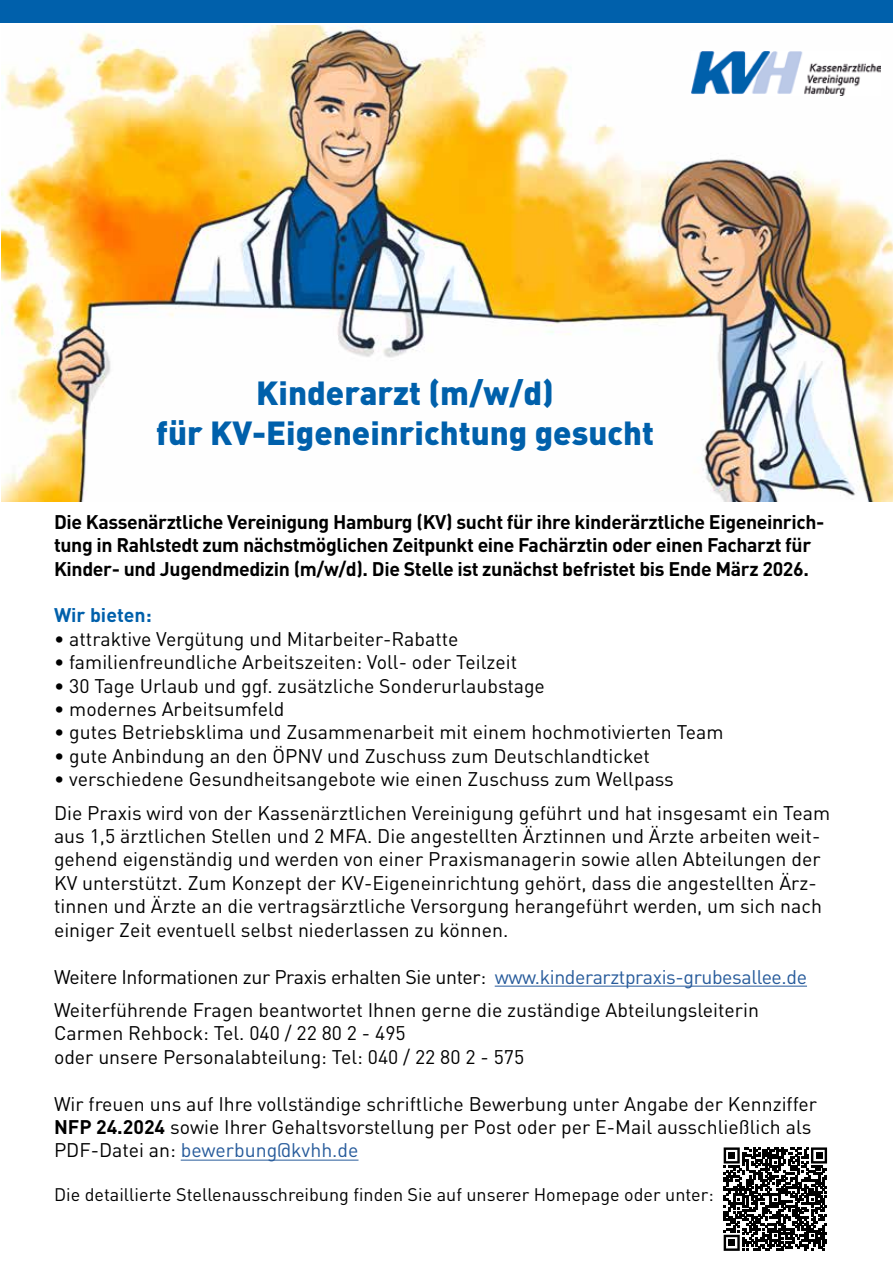
<style>
.page{position:relative;width:893px;height:1263px;background:#fff}
.page>*{position:absolute;margin:0;border:0;box-sizing:border-box;transform-origin:0 0}
.t1{font:900 33px/39.6px "DIN Pro";color:#0060ab;text-align:center}
.t2{font:19.5px/23.4px "DIN Pro";color:#000}
.t3{font:700 19.5px/23.4px "DIN Pro";letter-spacing:-.02em;color:#000}
.t4{font:19.5px "DIN Pro";letter-spacing:-.02em;color:#000}
.t5{font:700 19.5px "DIN Pro";color:#0060ab}
.t6{font:18px "DIN Pro";color:#000}
.s1{color:#275b9b}
.s2{font-weight:700}
</style>
<div class="page">
<img style="left:1px;top:25px;width:892px;height:476px">
<div style="left:0;top:0;width:893px;height:23px;background:#0060ab"></div>
<hr style="left:495px;top:986px;width:312px;height:1px;background:#275b9b">
<svg style="left:724px;top:1147px;width:103px;height:104px"></svg>
<div style="left:728px;top:1152px;width:7px;height:7px;background:#000"></div>
<div style="left:816px;top:1152px;width:6px;height:7px;background:#000"></div>
<div style="left:728px;top:1239px;width:7px;height:7px;background:#000"></div>
<img style="left:691px;top:51px;width:189px;height:45px">
<hr style="left:181px;top:1159px;width:177px;height:1px;background:#275b9b">
<h1 class="t1" style="left:156px;top:372px;width:499px">Kinderarzt (m/w/d)<br>für KV-Eigeneinrichtung gesucht</h1>
<p class="t3" style="left:54px;top:509px;width:772px">Die Kassenärztliche Vereinigung Hamburg (KV) sucht für ihre kinderärztliche Eigeneinrich&shy;tung in Rahlstedt zum nächstmöglichen Zeitpunkt eine Fachärztin oder einen Facharzt für<br>Kinder- und Jugendmedizin (m/w/d). Die Stelle ist zunächst befristet bis Ende März 2026.</p>
<p class="t5" style="left:54px;top:602px;width:99px">Wir bieten:</p>
<p class="t2" style="left:54px;top:626px;width:406px">• attraktive Vergütung und Mitarbeiter-Rabatte</p>
<p class="t2" style="left:54px;top:650px;width:465px">• familienfreundliche Arbeitszeiten: Voll- oder Teilzeit</p>
<p class="t2" style="left:54px;top:673px;width:492px">• 30 Tage Urlaub und ggf. zusätzliche Sonderurlaubstage</p>
<p class="t2" style="left:54px;top:696px;width:232px">• modernes Arbeitsumfeld</p>
<p class="t2" style="left:54px;top:720px;width:671px">• gutes Betriebsklima und Zusammenarbeit mit einem hochmotivierten Team</p>
<p class="t2" style="left:54px;top:743px;width:597px">• gute Anbindung an den ÖPNV und Zuschuss zum Deutschlandticket</p>
<p class="t2" style="left:54px;top:762px;width:778px;line-height:33.5px">• verschiedene Gesundheitsangebote wie einen Zuschuss zum Wellpass<br>Die Praxis wird von der Kassenärztlichen Vereinigung geführt und hat insgesamt ein Team</p>
<p class="t2" style="left:54px;top:823px;width:769px">aus 1,5 ärztlichen Stellen und 2 MFA. Die angestellten Ärztinnen und Ärzte arbeiten weit&shy;gehend eigenständig und werden von einer Praxismanagerin sowie allen Abteilungen der KV unterstützt. Zum Konzept der KV-Eigeneinrichtung gehört, dass die angestellten Ärz&shy;tinnen und Ärzte an die vertragsärztliche Versorgung herangeführt werden, um sich nach einiger Zeit eventuell selbst niederlassen zu können.</p>
<p class="t4" style="left:54px;top:963px;width:754px">Weitere Informationen zur Praxis erhalten Sie unter: <span class="s1">www.kinderarztpraxis-grubesallee.de</span></p>
<p class="t2" style="left:54px;top:997px;width:706px">Weiterführende Fragen beantwortet Ihnen gerne die zuständige Abteilungsleiterin<br>Carmen Rehbock: Tel. 040 / 22 80 2 - 495<br>oder unsere Personalabteilung: Tel: 040 / 22 80 2 - 575</p>
<p class="t2" style="left:54px;top:1091px;width:764px">Wir freuen uns auf Ihre vollständige schriftliche Bewerbung unter Angabe der Kennziffer<br><span class="s2">NFP 24.2024</span> sowie Ihrer Gehaltsvorstellung per Post oder per E-Mail ausschließlich als<br>PDF-Datei an: <span class="s1">bewerbung@kvhh.de</span></p>
<p class="t6" style="left:54px;top:1182px;width:661px">Die detaillierte Stellenausschreibung finden Sie auf unserer Homepage oder unter:</p>
</div>
